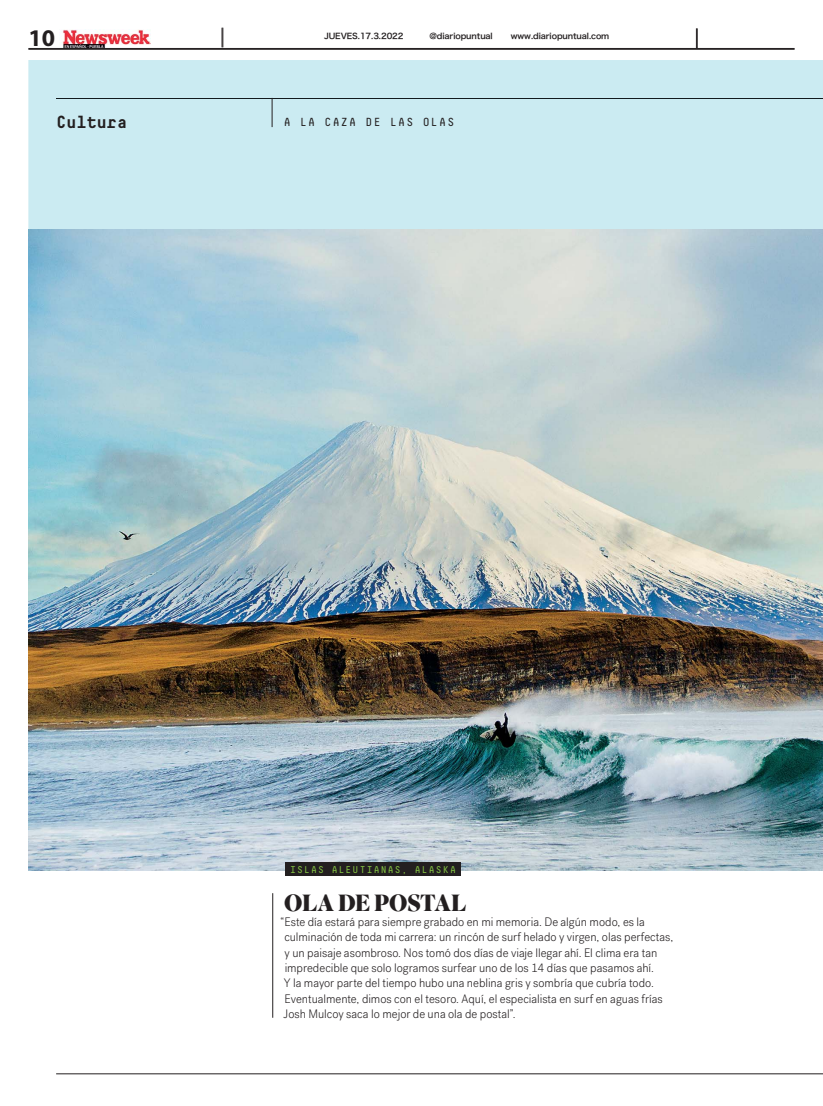
<style>
.page{position:relative;width:823px;height:1106px;background:#fff}
.page>*{position:absolute;margin:0;border:0;box-sizing:border-box;transform-origin:0 0}
.t1{font:700 24px "Myriad Pro";color:#231f20}
.t2{font:900 23.4px "Superior Title";letter-spacing:-.015em;color:#231f20;scale:.94 1}
.t3{font:700 17.5px "Decima Mono";letter-spacing:-.025em;color:#231f20}
.t4{font:300 12.3px/15.3px "Post Grotesk";color:#231f20;scale:.94 1}
.t5{font:11.7px "Decima Mono";letter-spacing:.1em;color:#231f20}
.t6{font:9.8px "Decima Mono";letter-spacing:.12em;color:#85c443}
.t7{font:8px "Hiragino Sans W6 90 msp RKSJ H";letter-spacing:-.01em;color:#231f20}
</style>
<div class="page">
<img style="left:61px;top:30px;width:89px;height:18px">
<hr style="left:28px;top:48px;width:766px;height:1px;background:#231f20">
<hr style="left:28px;top:49px;width:766px;height:1px;background:#231f20">
<svg style="left:222px;top:28px;width:1px;height:19px"></svg>
<svg style="left:695px;top:28px;width:2px;height:20px"></svg>
<hr style="left:56px;top:1073px;width:766px;height:1px;background:#231f20">
<div style="left:28px;top:60px;width:794px;height:169px;background:#cbebf2"></div>
<hr style="left:56px;top:98px;width:766px;height:1px;background:#121b1f">
<img style="left:28px;top:229px;width:794px;height:641px">
<svg style="left:272px;top:99px;width:1px;height:28px"></svg>
<div style="left:285px;top:862px;width:175px;height:13px;background:#231f20"></div>
<hr style="left:272px;top:893px;width:1px;height:124px;background:#231f20">
<h1 class="t1" style="left:28px;top:24px;width:28px">10</h1>
<p class="t7" style="left:324px;top:33px;width:81px">JUEVES.17.3.2022</p>
<p class="t7" style="left:429px;top:33px;width:65px">@diariopuntual</p>
<p class="t7" style="left:510px;top:33px;width:100px">www.diariopuntual.com</p>
<h3 class="t3" style="left:56px;top:111px;width:72px">Cultura</h3>
<p class="t5" style="left:283px;top:118px;width:172px">A LA CAZA DE LAS OLAS</p>
<p class="t6" style="left:290px;top:866px;width:167px">ISLAS ALEUTIANAS, ALASKA</p>
<h2 class="t2" style="left:284px;top:888px;width:195px">OLA DE POSTAL</h2>
<p class="t4" style="left:280px;top:915px;width:419px">“Este día estará para siempre grabado en mi memoria. De algún modo, es la culminación de toda mi carrera: un rincón de surf helado y virgen, olas perfectas, y un paisaje asombroso. Nos tomó dos días de viaje llegar ahí. El clima era tan impredecible que solo logramos surfear uno de los 14 días que pasamos ahí.<br>Y la mayor parte del tiempo hubo una neblina gris y sombría que cubría todo.<br>Eventualmente, dimos con el tesoro. Aquí, el especialista en surf en aguas frías Josh Mulcoy saca lo mejor de una ola de postal”.</p>
</div>
